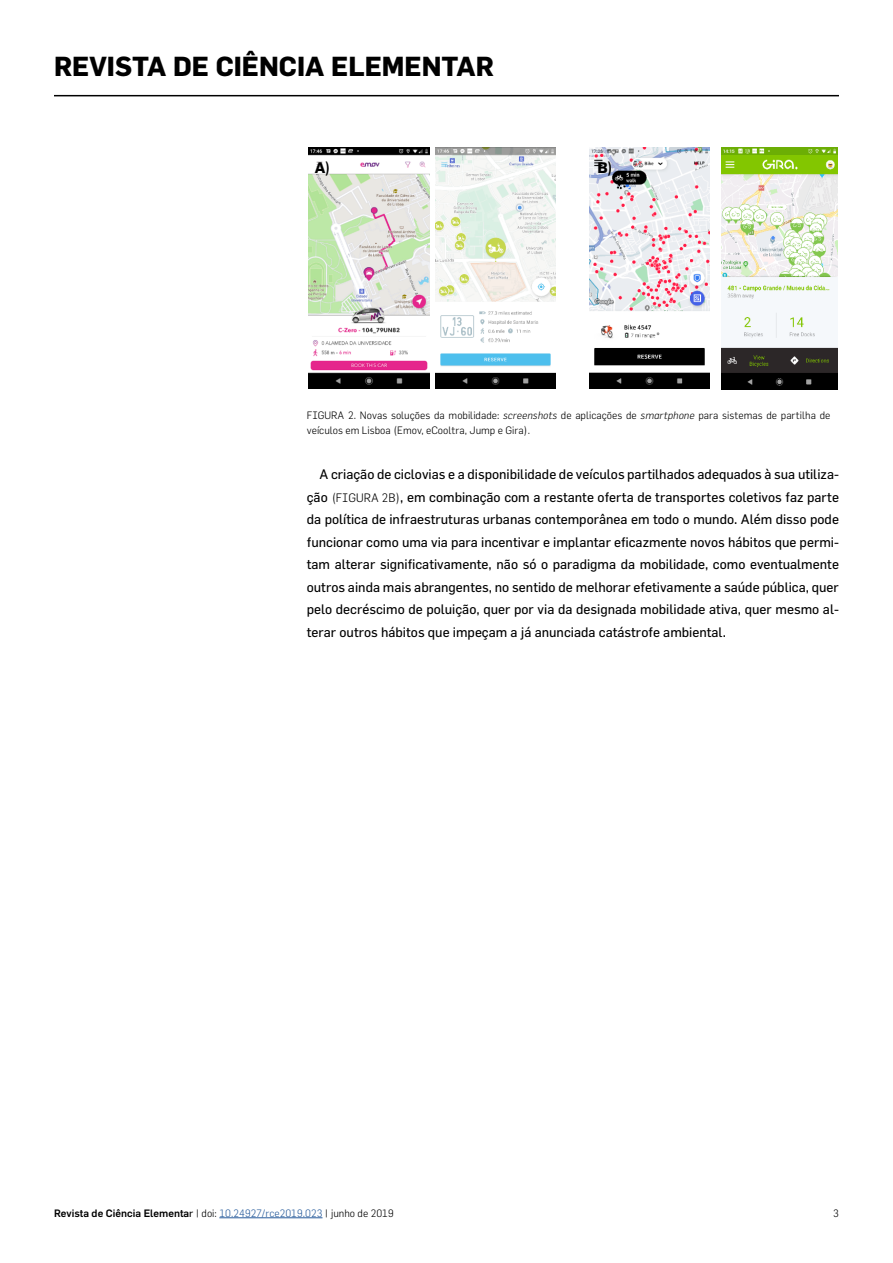
<style>
.page{position:relative;width:893px;height:1263px;background:#fff}
.page>*{position:absolute;margin:0;border:0;box-sizing:border-box;transform-origin:0 0}
.t1{font:700 27px "Flama";color:#000}
.t2{font:700 15px "Flama";color:#000}
.t3{font:13.5px/22.5px "Flama";color:#000;text-align:justify}
.t4{font:300 10.5px/15px "Flama";color:#000}
.t5{font:500 10.5px "Flama";color:#000}
.s1{font-style:italic}
.s2{font-weight:300;font-size:12px}
.s3{font-weight:400}
.s4{font-weight:300}
.s5{font-weight:300;color:#275b9b}
</style>
<div class="page">
<hr style="left:54px;top:95px;width:785px;height:1px;background:#000">
<hr style="left:219px;top:1217px;width:103px;height:1px;background:#275b9b">
<img style="left:309px;top:147px;width:121px;height:242px">
<img style="left:436px;top:147px;width:120px;height:242px">
<img style="left:589px;top:147px;width:121px;height:242px">
<img style="left:721px;top:147px;width:116px;height:242px">
<h1 class="t1" style="left:54px;top:50px;width:441px">REVISTA DE CIÊNCIA ELEMENTAR</h1>
<p class="t2" style="left:315px;top:158px;width:17px">A)</p>
<p class="t2" style="left:597px;top:158px;width:16px">B)</p>
<p class="t4" style="left:307px;top:407px;width:525px">FIGURA 2. Novas soluções da mobilidade: <span class="s1">screenshots</span> de aplicações de <span class="s1">smartphone</span> para sistemas de partilha de veículos em Lisboa (Emov, eCooltra, Jump e Gira).</p>
<p class="t3" style="left:307px;top:463px;width:534px;text-indent:13px">A criação de ciclovias e a disponibilidade de veículos partilhados adequados à sua utiliza&shy;ção <span class="s2">(FIGURA 2B)</span>, em combinação com a restante oferta de transportes coletivos faz parte da política de infraestruturas urbanas contemporânea em todo o mundo. Além disso pode funcionar como uma via para incentivar e implantar eficazmente novos hábitos que permi&shy;tam alterar significativamente, não só o paradigma da mobilidade, como eventualmente outros ainda mais abrangentes, no sentido de melhorar efetivamente a saúde pública, quer pelo decréscimo de poluição, quer por via da designada mobilidade ativa, quer mesmo al&shy;terar outros hábitos que impeçam a já anunciada catástrofe ambiental.</p>
<p class="t5" style="left:54px;top:1206px;width:341px">Revista de Ciência Elementa<span class="s3">r</span> <span class="s4">| doi:</span> <span class="s5">10.24927/rce2019.023</span> <span class="s4">| junho de 2019</span></p>
<p class="t4" style="left:833px;top:1205px;width:7px">3</p>
</div>
